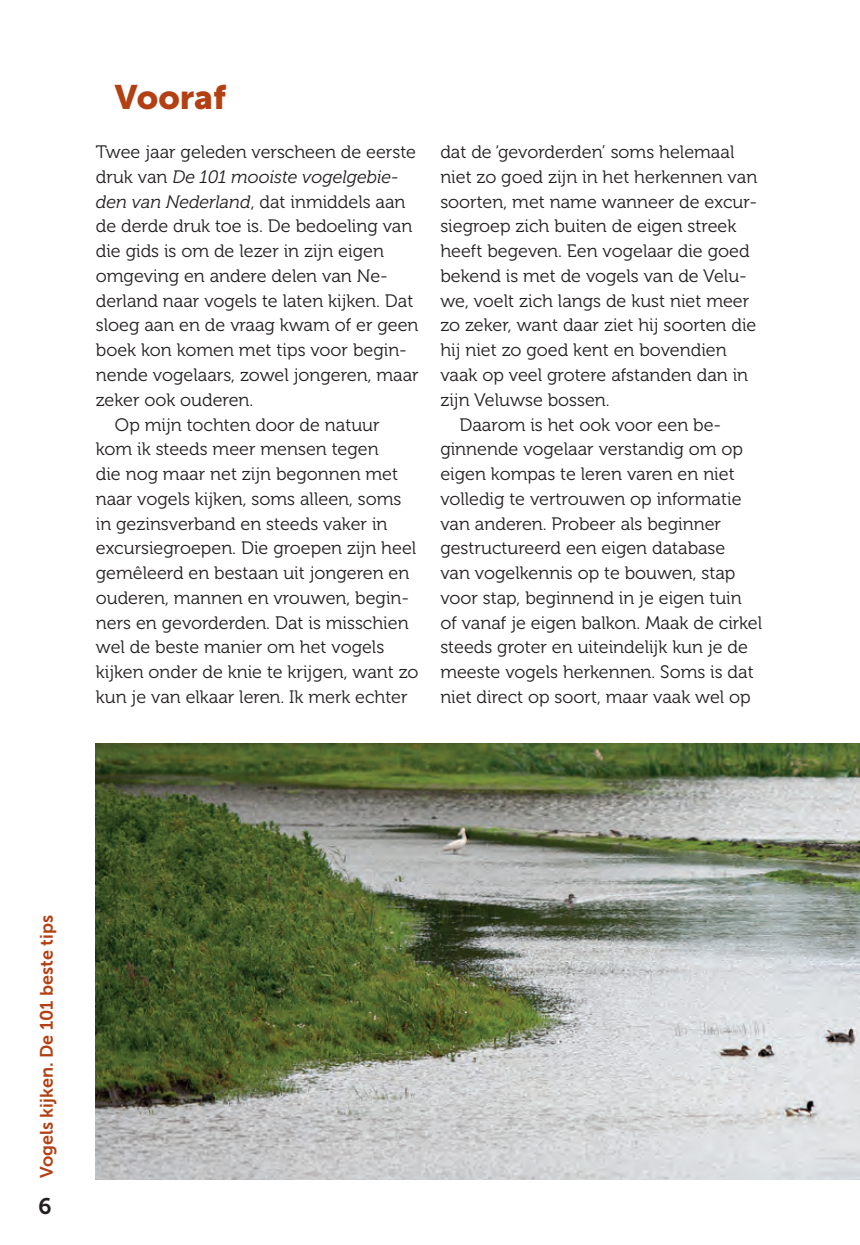
<style>
.page{position:relative;width:860px;height:1245px;background:#fff}
.page>*{position:absolute;margin:0;border:0;box-sizing:border-box;transform-origin:0 0}
.t1{font:33.75px "Museo Sans 900";color:#b34013}
.t2{font:22.5px "Museo Sans 700";color:#231f20}
.t3{font:18px "Museo 300";color:#231f20}
.t4{font:italic 18px "Museo 300";color:#231f20}
.t5{font:18px "Museo Sans 700";color:#b34013}
.s1{font-style:normal}
.s2{font-style:italic}
</style>
<div class="page">
<img style="left:96px;top:743px;width:764px;height:436px">
<h1 class="t1" style="left:115px;top:78px;width:113px">Vooraf</h1>
<p class="t3" style="left:96px;top:142px;width:322px">Twee jaar geleden verscheen de eerste</p>
<p class="t4" style="left:96px;top:167px;width:304px"><span class="s1">druk van</span> De 101 mooiste vogelgebie-</p>
<p class="t3" style="left:96px;top:192px;width:311px"><span class="s2">den van Nederland</span>, dat inmiddels aan</p>
<p class="t3" style="left:96px;top:216px;width:318px">de derde druk toe is. De bedoeling van</p>
<p class="t3" style="left:96px;top:241px;width:290px">die gids is om de lezer in zijn eigen</p>
<p class="t3" style="left:96px;top:266px;width:294px">omgeving en andere delen van Ne-</p>
<p class="t3" style="left:96px;top:291px;width:319px">derland naar vogels te laten kijken. Dat</p>
<p class="t3" style="left:96px;top:315px;width:324px">sloeg aan en de vraag kwam of er geen</p>
<p class="t3" style="left:96px;top:340px;width:313px">boek kon komen met tips voor begin-</p>
<p class="t3" style="left:96px;top:365px;width:324px">nende vogelaars, zowel jongeren, maar</p>
<p class="t3" style="left:96px;top:390px;width:159px">zeker ook ouderen.</p>
<p class="t3" style="left:115px;top:414px;width:266px">Op mijn tochten door de natuur</p>
<p class="t3" style="left:96px;top:439px;width:284px">kom ik steeds meer mensen tegen</p>
<p class="t3" style="left:96px;top:464px;width:304px">die nog maar net zijn begonnen met</p>
<p class="t3" style="left:96px;top:489px;width:307px">naar vogels kijken, soms alleen, soms</p>
<p class="t3" style="left:96px;top:513px;width:293px">in gezinsverband en steeds vaker in</p>
<p class="t3" style="left:96px;top:538px;width:322px">excursiegroepen. Die groepen zijn heel</p>
<p class="t3" style="left:96px;top:563px;width:315px">gemêleerd en bestaan uit jongeren en</p>
<p class="t3" style="left:96px;top:588px;width:315px">ouderen, mannen en vrouwen, begin-</p>
<p class="t3" style="left:96px;top:612px;width:314px">ners en gevorderden. Dat is misschien</p>
<p class="t3" style="left:96px;top:637px;width:290px">wel de beste manier om het vogels</p>
<p class="t3" style="left:96px;top:662px;width:324px">kijken onder de knie te krijgen, want zo</p>
<p class="t3" style="left:96px;top:687px;width:313px">kun je van elkaar leren. Ik merk echter</p>
<p class="t3" style="left:440px;top:142px;width:296px">dat de ‘gevorderden’ soms helemaal</p>
<p class="t3" style="left:440px;top:167px;width:318px">niet zo goed zijn in het herkennen van</p>
<p class="t3" style="left:440px;top:192px;width:318px">soorten, met name wanneer de excur-</p>
<p class="t3" style="left:440px;top:216px;width:298px">siegroep zich buiten de eigen streek</p>
<p class="t3" style="left:440px;top:241px;width:311px">heeft begeven. Een vogelaar die goed</p>
<p class="t3" style="left:440px;top:266px;width:308px">bekend is met de vogels van de Velu-</p>
<p class="t3" style="left:440px;top:291px;width:310px">we, voelt zich langs de kust niet meer</p>
<p class="t3" style="left:440px;top:315px;width:318px">zo zeker, want daar ziet hij soorten die</p>
<p class="t3" style="left:440px;top:340px;width:288px">hij niet zo goed kent en bovendien</p>
<p class="t3" style="left:440px;top:365px;width:309px">vaak op veel grotere afstanden dan in</p>
<p class="t3" style="left:440px;top:390px;width:171px">zijn Veluwse bossen.</p>
<p class="t3" style="left:459px;top:414px;width:263px">Daarom is het ook voor een be-</p>
<p class="t3" style="left:440px;top:439px;width:304px">ginnende vogelaar verstandig om op</p>
<p class="t3" style="left:440px;top:464px;width:296px">eigen kompas te leren varen en niet</p>
<p class="t3" style="left:440px;top:489px;width:303px">volledig te vertrouwen op informatie</p>
<p class="t3" style="left:440px;top:513px;width:282px">van anderen. Probeer als beginner</p>
<p class="t3" style="left:440px;top:538px;width:286px">gestructureerd een eigen database</p>
<p class="t3" style="left:440px;top:563px;width:297px">van vogelkennis op te bouwen, stap</p>
<p class="t3" style="left:440px;top:588px;width:303px">voor stap, beginnend in je eigen tuin</p>
<p class="t3" style="left:440px;top:612px;width:323px">of vanaf je eigen balkon. Maak de cirkel</p>
<p class="t3" style="left:440px;top:637px;width:309px">steeds groter en uiteindelijk kun je de</p>
<p class="t3" style="left:440px;top:662px;width:315px">meeste vogels herkennen. Soms is dat</p>
<p class="t3" style="left:440px;top:687px;width:312px">niet direct op soort, maar vaak wel op</p>
<p class="t5" style="left:36px;top:1178px;width:264px;rotate:-90deg">Vogels kijken. De 101 beste tips</p>
<p class="t2" style="left:38px;top:1193px;width:15px">6</p>
</div>
